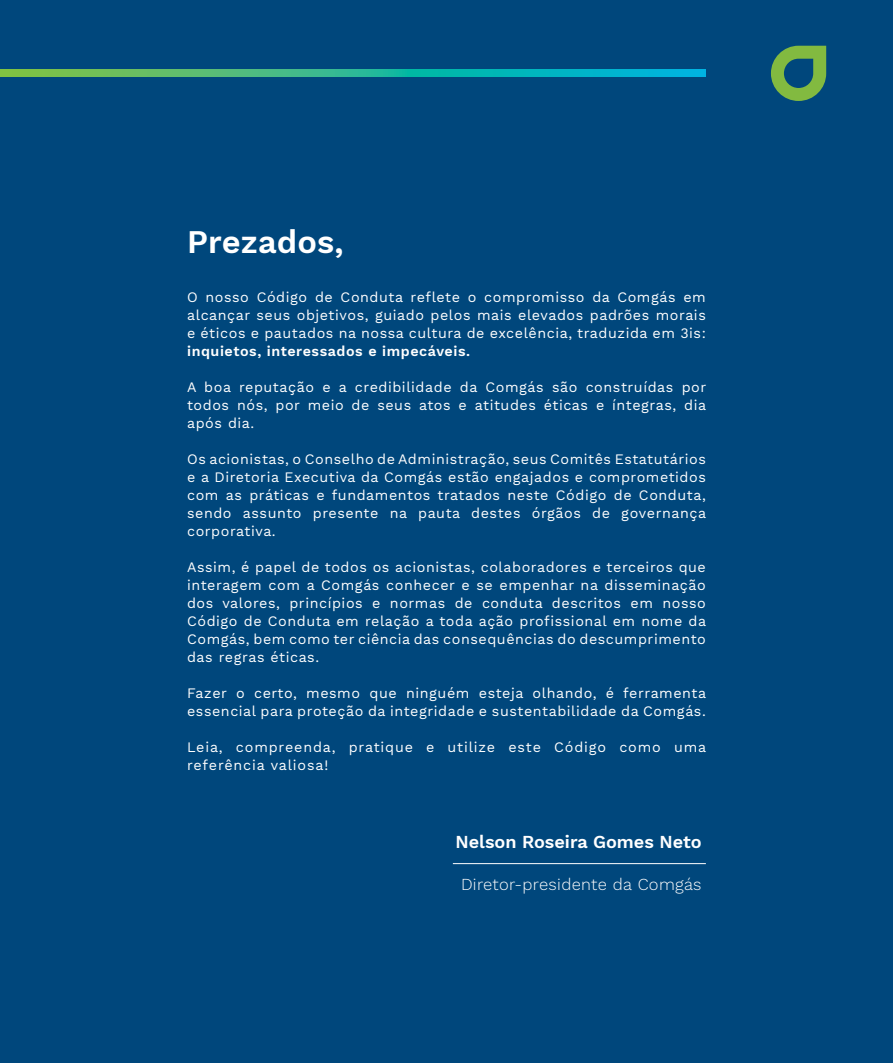
<style>
.page{position:relative;width:893px;height:1063px;background:#00477c}
.page>*{position:absolute;margin:0;border:0;box-sizing:border-box;transform-origin:0 0}
.t1{font:600 32.55px "Work Sans";letter-spacing:.005em;color:#fff}
.t2{font:600 18px "Work Sans";color:#fff}
.t3{font:300 16.5px "Work Sans";letter-spacing:.02em;color:#fff}
.t4{font:14.25px/18px "Work Sans";letter-spacing:.04em;color:#fff;text-align:justify}
.t5{font:14.25px/18px "Work Sans";letter-spacing:.06em;color:#fff}
.t6{font:600 14.25px "Work Sans";letter-spacing:.04em;color:#fff}
</style>
<div class="page">
<svg style="left:0;top:70px;width:706px;height:7px;background:#31b994"></svg>
<hr style="left:453px;top:863px;width:253px;height:1px;background:#fff">
<svg style="left:771px;top:46px;width:55px;height:55px"></svg>
<h1 class="t1" style="left:187px;top:223px;width:158px">Prezados,</h1>
<p class="t4" style="left:187px;top:289px;width:520px">O nosso Código de Conduta reflete o compromisso da Comgás em alcançar seus objetivos, guiado pelos mais elevados padrões morais e éticos e pautados na nossa cultura de excelência, traduzida em 3is:</p>
<p class="t6" style="left:187px;top:343px;width:285px">inquietos, interessados e impecáveis.</p>
<p class="t4" style="left:187px;top:379px;width:521px">A boa reputação e a credibilidade da Comgás são construídas por todos nós, por meio de seus atos e atitudes éticas e íntegras, dia após dia.</p>
<p class="t4" style="left:187px;top:451px;width:521px">Os acionistas, o Conselho de Administração, seus Comitês Estatutários e a Diretoria Executiva da Comgás estão engajados e comprometidos com as práticas e fundamentos tratados neste Código de Conduta, sendo assunto presente na pauta destes órgãos de governança corporativa.</p>
<p class="t4" style="left:187px;top:559px;width:521px">Assim, é papel de todos os acionistas, colaboradores e terceiros que interagem com a Comgás conhecer e se empenhar na disseminação dos valores, princípios e normas de conduta descritos em nosso Código de Conduta em relação a toda ação profissional em nome da Comgás, bem como ter ciência das consequências do descumprimento das regras éticas.</p>
<p class="t4" style="left:187px;top:684px;width:521px">Fazer o certo, mesmo que ninguém esteja olhando, é ferramenta essencial para proteção da integridade e sustentabilidade da Comgás.</p>
<p class="t5" style="left:187px;top:738px;width:521px">Leia, compreenda, pratique e utilize este Código como uma referência valiosa!</p>
<p class="t2" style="left:456px;top:831px;width:248px">Nelson Roseira Gomes Neto</p>
<p class="t3" style="left:461px;top:874px;width:242px">Diretor-presidente da Comgás</p>
</div>
